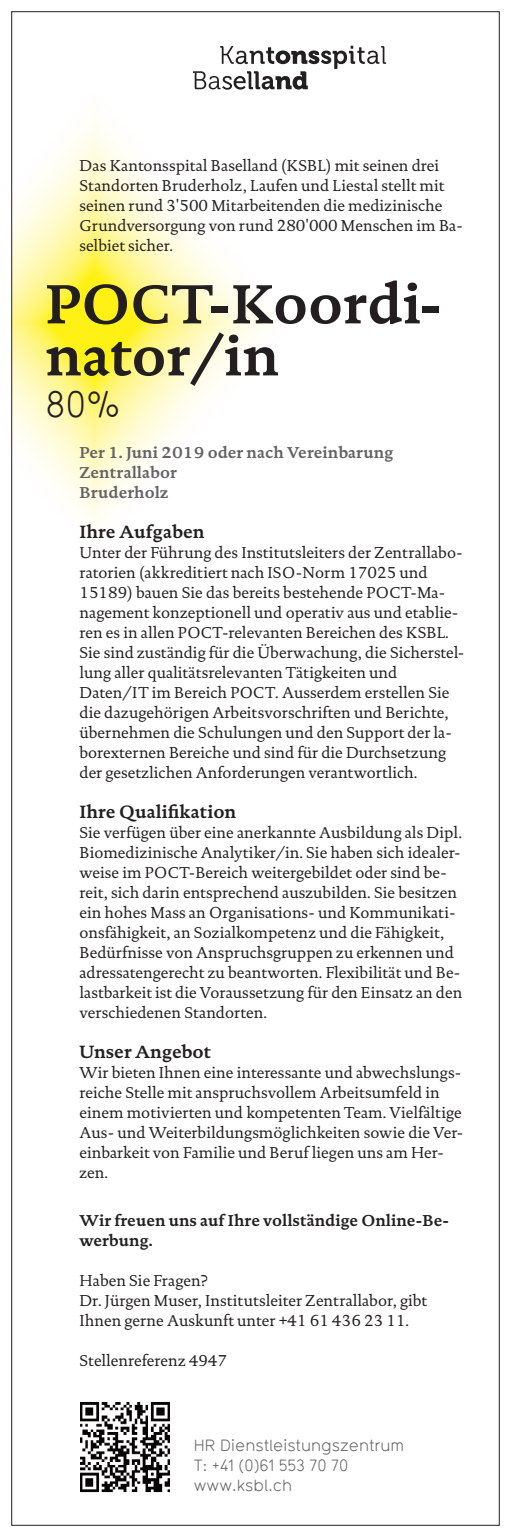
<style>
.page{position:relative;width:511px;height:1537px;background:#fff}
.page>*{position:absolute;margin:0;border:0;box-sizing:border-box;transform-origin:0 0}
.t1{font:700 56px/52px "Mtmtgs DTL Documenta TOT";color:#231f20}
.t2{font:36px "Msgpsr Typ 1451";color:#231f20}
.t3{font:700 18px "Mtmtgs DTL Documenta TOT";color:#231f20}
.t4{font:16px/20px "Rccjgm DTL Documenta TOT";color:#231f20}
.t5{font:700 16px/20px "Mtmtgs DTL Documenta TOT";color:#636366}
.t6{font:16px/20px "Msgpsr Typ 1451";color:#636366}
.t7{font:700 16px/20px "Mtmtgs DTL Documenta TOT";color:#231f20}
</style>
<div class="page">
<img style="left:13px;top:119px;width:254px;height:411px">
<svg style="left:193px;top:46px;width:192px;height:44px"></svg>
<img style="left:80px;top:1402px;width:89px;height:90px">
<p class="t4" style="left:79px;top:155px;width:384px">Das Kantonsspital Baselland (KSBL) mit seinen drei Standorten Bruderholz, Laufen und Liestal stellt mit seinen rund 3'500 Mitarbeitenden die medizinische Grundversorgung von rund 280'000 Menschen im Ba&shy;selbiet sicher.</p>
<h1 class="t1" style="left:45px;top:278px;width:398px">POCT-Koordi&shy;nator/in</h1>
<h2 class="t2" style="left:45px;top:381px;width:76px">80%</h2>
<p class="t5" style="left:79px;top:442px;width:315px">Per 1. Juni 2019 oder nach Vereinbarung<br>Zentrallabor<br>Bruderholz</p>
<p class="t3" style="left:79px;top:521px;width:126px">Ihre Aufgaben</p>
<p class="t4" style="left:79px;top:542px;width:386px">Unter der Führung des Institutsleiters der Zentrallabo&shy;ratorien (akkreditiert nach ISO-Norm 17025 und 15189) bauen Sie das bereits bestehende POCT-Ma&shy;nagement konzeptionell und operativ aus und etablie&shy;ren es in allen POCT-relevanten Bereichen des KSBL.<br>Sie sind zuständig für die Überwachung, die Sicherstel&shy;lung aller qualitätsrelevanten Tätigkeiten und Daten/IT im Bereich POCT. Ausserdem erstellen Sie die dazugehörigen Arbeitsvorschriften und Berichte, übernehmen die Schulungen und den Support der la&shy;borexternen Bereiche und sind für die Durchsetzung der gesetzlichen Anforderungen verantwortlich.</p>
<p class="t3" style="left:79px;top:801px;width:158px">Ihre Qualifikation</p>
<p class="t4" style="left:79px;top:822px;width:384px">Sie verfügen über eine anerkannte Ausbildung als Dipl.<br>Biomedizinische Analytiker/in. Sie haben sich idealer&shy;weise im POCT-Bereich weitergebildet oder sind be&shy;reit, sich darin entsprechend auszubilden. Sie besitzen ein hohes Mass an Organisations- und Kommunikati&shy;onsfähigkeit, an Sozialkompetenz und die Fähigkeit, Bedürfnisse von Anspruchsgruppen zu erkennen und adressatengerecht zu beantworten. Flexibilität und Be&shy;lastbarkeit ist die Voraussetzung für den Einsatz an den verschiedenen Standorten.</p>
<p class="t3" style="left:79px;top:1041px;width:133px">Unser Angebot</p>
<p class="t4" style="left:79px;top:1062px;width:385px">Wir bieten Ihnen eine interessante und abwechslungs&shy;reiche Stelle mit anspruchsvollem Arbeitsumfeld in einem motivierten und kompetenten Team. Vielfältige Aus- und Weiterbildungsmöglichkeiten sowie die Ver&shy;einbarkeit von Familie und Beruf liegen uns am Her&shy;zen.</p>
<p class="t7" style="left:79px;top:1210px;width:371px">Wir freuen uns auf Ihre vollständige Online-Be&shy;werbung.</p>
<p class="t4" style="left:79px;top:1270px;width:349px">Haben Sie Fragen?<br>Dr. Jürgen Muser, Institutsleiter Zentrallabor, gibt<br>Ihnen gerne Auskunft unter +41 61 436 23 11.</p>
<p class="t4" style="left:79px;top:1350px;width:149px">Stellenreferenz 4947</p>
<p class="t6" style="left:194px;top:1434px;width:212px">HR Dienstleistungszentrum<br>T: +41 (0)61 553 70 70 www.ksbl.ch</p>
</div>
